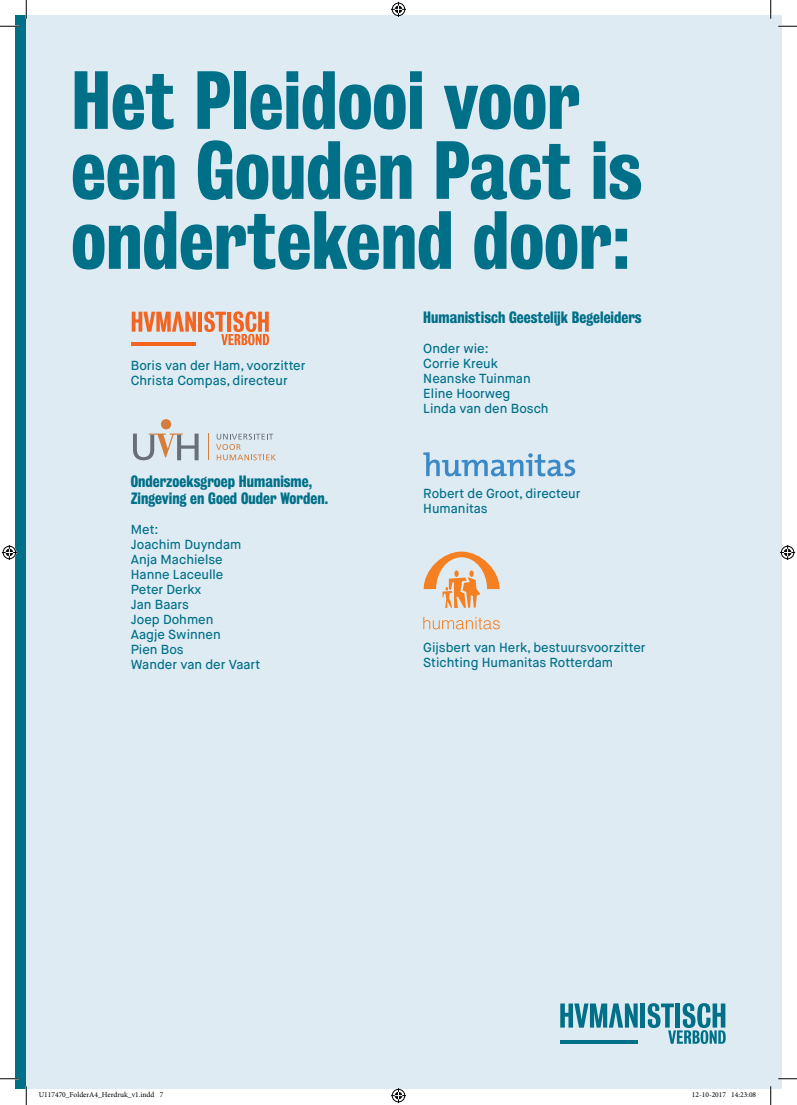
<style>
.page{position:relative;width:797px;height:1105px;background:#fff}
.page>*{position:absolute;margin:0;border:0;box-sizing:border-box;transform-origin:0 0}
.t1{font:75px/70px "Bureau Grotesque Three Seven";color:#007088}
.t2{font:15px/17.5px "Bureau Grotesque Three Seven";color:#007088}
.t3{font:500 13.12px/15px "Maison Neue";color:#007088}
.t4{font:7.5px "Minion Pro";color:#000}
</style>
<div class="page">
<div style="left:16px;top:16px;width:10px;height:1073px;background:#007088"></div>
<div style="left:26px;top:16px;width:755px;height:1073px;background:#dfebf3"></div>
<hr style="left:198px;top:312px;width:4px;height:20px;background:#f36421">
<svg style="left:204px;top:311px;width:65px;height:34px"></svg>
<svg style="left:132px;top:312px;width:64px;height:20px"></svg>
<hr style="left:132px;top:342px;width:64px;height:3px;background:#f36421">
<svg style="left:216px;top:434px;width:60px;height:26px"></svg>
<svg style="left:208px;top:434px;width:1px;height:26px"></svg>
<svg style="left:133px;top:419px;width:66px;height:41px"></svg>
<div style="left:640px;top:1003px;width:5px;height:24px;background:#007088"></div>
<svg style="left:647px;top:1003px;width:78px;height:41px"></svg>
<svg style="left:560px;top:1003px;width:77px;height:25px"></svg>
<hr style="left:560px;top:1040px;width:77px;height:4px;background:#007088">
<svg style="left:423px;top:617px;width:77px;height:12px"></svg>
<svg style="left:423px;top:552px;width:76px;height:56px"></svg>
<svg style="left:423px;top:452px;width:152px;height:24px"></svg>
<svg style="left:0;top:25px;width:19px;height:2px"></svg>
<svg style="left:778px;top:25px;width:19px;height:2px"></svg>
<svg style="left:0;top:1078px;width:19px;height:1px"></svg>
<svg style="left:778px;top:1078px;width:19px;height:1px"></svg>
<svg style="left:25px;top:0;width:2px;height:19px"></svg>
<svg style="left:25px;top:1086px;width:2px;height:19px"></svg>
<svg style="left:770px;top:0;width:1px;height:19px"></svg>
<svg style="left:770px;top:1086px;width:1px;height:19px"></svg>
<svg style="left:391px;top:2px;width:15px;height:15px"></svg>
<svg style="left:391px;top:1088px;width:15px;height:15px"></svg>
<svg style="left:2px;top:545px;width:15px;height:15px"></svg>
<svg style="left:780px;top:545px;width:15px;height:15px"></svg>
<h1 class="t1" style="left:71px;top:66px;width:572px">Het Pleidooi voor een Gouden Pact is ondertekend door:</h1>
<p class="t3" style="left:131px;top:358px;width:176px">Boris van der Ham, voorzitter<br>Christa Compas, directeur</p>
<p class="t2" style="left:131px;top:472px;width:199px">Onderzoeksgroep Humanisme,<br>Zingeving en Goed Ouder Worden.</p>
<p class="t3" style="left:131px;top:522px;width:131px">Met:<br>Joachim Duyndam<br>Anja Machielse<br>Hanne Laceulle<br>Peter Derkx<br>Jan Baars<br>Joep Dohmen<br>Aagje Swinnen<br>Pien Bos<br>Wander van der Vaart</p>
<p class="t2" style="left:423px;top:308px;width:220px">Humanistisch Geestelijk Begeleiders</p>
<p class="t3" style="left:423px;top:341px;width:127px">Onder wie:<br>Corrie Kreuk<br>Neanske Tuinman<br>Eline Hoorweg<br>Linda van den Bosch</p>
<p class="t3" style="left:423px;top:486px;width:159px">Robert de Groot, directeur<br>Humanitas</p>
<p class="t3" style="left:423px;top:640px;width:224px">Gijsbert van Herk, bestuursvoorzitter<br>Stichting Humanitas Rotterdam</p>
<p class="t4" style="left:39px;top:1090px;width:126px">U117470_FolderA4_Herdruk_v1.indd 7</p>
<p class="t4" style="left:692px;top:1090px;width:66px">12-10-2017 14:23:08</p>
</div>
